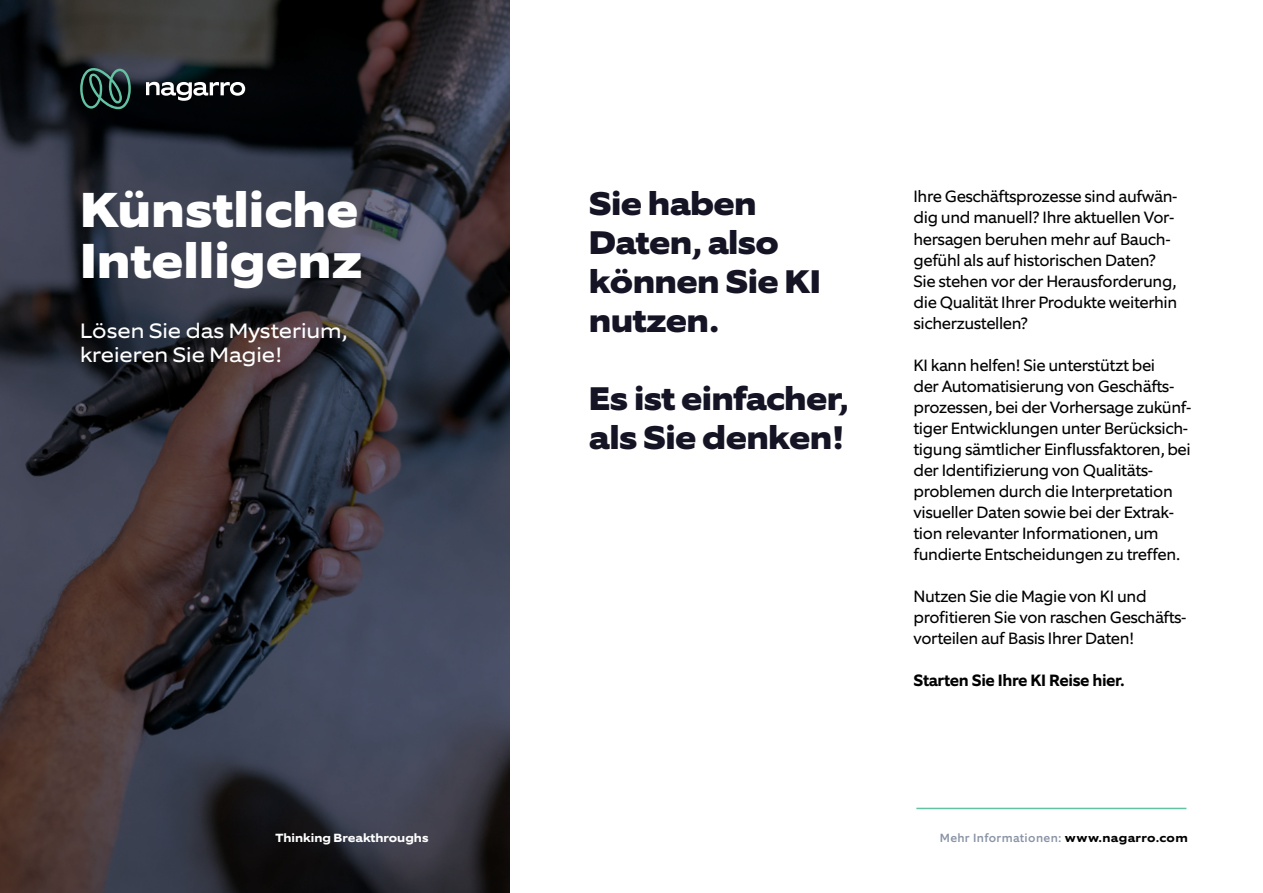
<style>
.page{position:relative;width:1263px;height:893px;background:#fff}
.page>*{position:absolute;margin:0;border:0;box-sizing:border-box;transform-origin:0 0}
.t1{font:800 49.5px/51px "Equip Extended";color:#fff}
.t2{font:800 33px/39px "Equip Extended";letter-spacing:-.02em;color:#151425}
.t3{font:21px/24px "Equip Extended";color:#fff}
.t4{font:16.5px/21px "Equip";letter-spacing:-.02em;color:#000}
.t5{font:700 16.5px "Equip";letter-spacing:-.02em;color:#000}
.t6{font:500 12px "Equip";letter-spacing:.03em;color:#8893a5}
.t7{font:700 12px "Equip Extended";color:#fff}
.s1{font-family:"Equip Extended";font-weight:700;color:#000}
</style>
<div class="page">
<svg style="left:0;top:0;width:510px;height:893px;background:#33323c"></svg>
<svg style="left:146px;top:82px;width:99px;height:19px"></svg>
<svg style="left:80px;top:67px;width:51px;height:42px;background:#25453e"></svg>
<hr style="left:916px;top:808px;width:270px;height:1px;background:#62c3a3">
<h1 class="t1" style="left:80px;top:185px;width:284px">Künstliche<br>Intelligenz</h1>
<p class="t3" style="left:80px;top:319px;width:269px">Lösen Sie das Mysterium, kreieren Sie Magie!</p>
<p class="t7" style="left:276px;top:830px;width:154px">Thinking Breakthroughs</p>
<h2 class="t2" style="left:589px;top:184px;width:234px">Sie haben<br>Daten, also können Sie KI nutzen.</h2>
<h2 class="t2" style="left:589px;top:379px;width:261px">Es ist einfacher, als Sie denken!</h2>
<p class="t4" style="left:913px;top:186px;width:265px">Ihre Geschäftsprozesse sind aufwän&shy;dig und manuell? Ihre aktuellen Vor&shy;hersagen beruhen mehr auf Bauch&shy;gefühl als auf historischen Daten?<br>Sie stehen vor der Herausforderung, die Qualität Ihrer Produkte weiterhin sicherzustellen?</p>
<p class="t4" style="left:913px;top:354px;width:279px">KI kann helfen! Sie unterstützt bei<br>der Automatisierung von Geschäfts&shy;prozessen, bei der Vorhersage zukünf&shy;tiger Entwicklungen unter Berücksich&shy;tigung sämtlicher Einflussfaktoren, bei der Identifizierung von Qualitäts&shy;problemen durch die Interpretation visueller Daten sowie bei der Extrak&shy;tion relevanter Informationen, um fundierte Entscheidungen zu treffen.</p>
<p class="t4" style="left:913px;top:585px;width:275px">Nutzen Sie die Magie von KI und profitieren Sie von raschen Geschäfts&shy;vorteilen auf Basis Ihrer Daten!</p>
<p class="t5" style="left:913px;top:669px;width:212px">Starten Sie Ihre KI Reise hier.</p>
<p class="t6" style="left:940px;top:830px;width:250px">Mehr Informationen: <span class="s1">www.nagarro.com</span></p>
</div>
